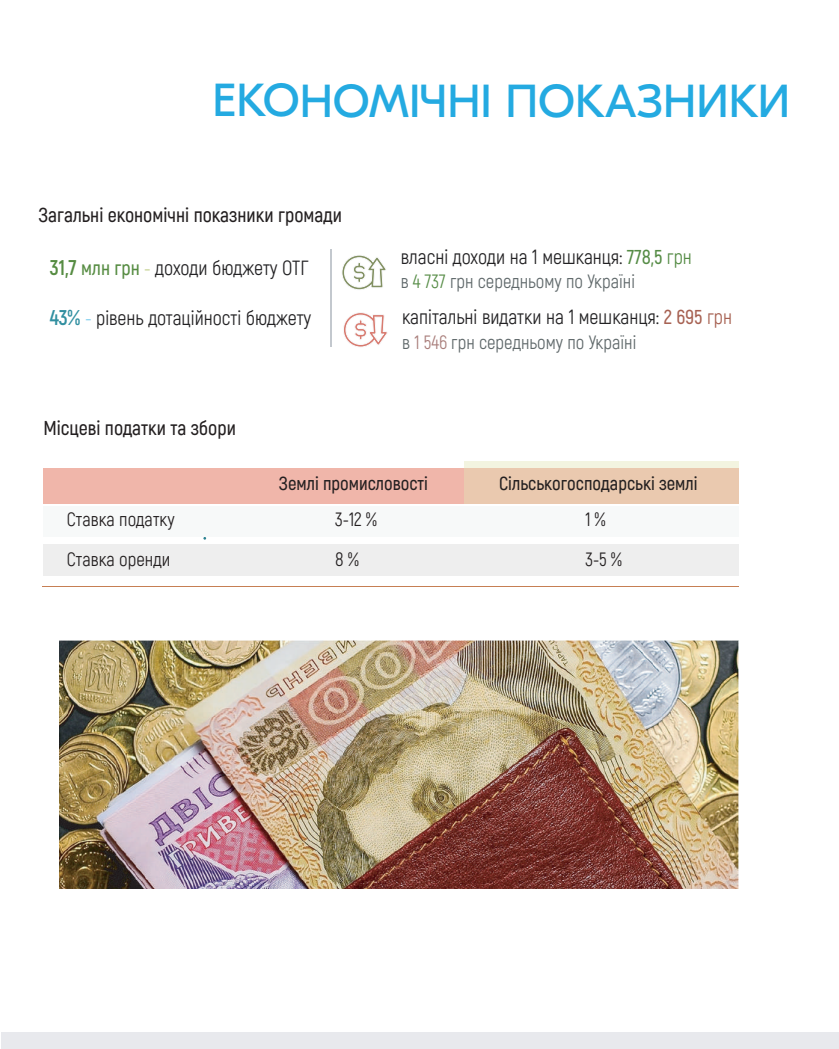
<style>
.page{position:relative;width:839px;height:1049px;background:#fff}
.page>*{position:absolute;margin:0;border:0;box-sizing:border-box;transform-origin:0 0}
.t1{font:46.25px "GT Eesti Pro Display";color:#24aae1}
.t2{font:20px "Akrobat";color:#232224}
.t3{font:600 20px "Akrobat";color:#231f20}
.t4{font:18.75px "Akrobat";color:#5f686a}
.t5{font:600 18.75px "Akrobat";color:#231f20}
.t6{font:18.75px/39.5px "Akrobat";color:#231f20}
.s1{font-weight:700;font-size:21.25px;color:#568c42}
.s2{font-weight:600;color:#568c42}
.s3{font-weight:600;color:#d2dcaa}
.s4{font-weight:700;font-size:21.25px;color:rgb(0 117 138/.81)}
.s5{color:rgb(0 158 222/.49)}
.s6{font-weight:600;color:#568c46}
.s7{color:#568c46}
.s8{font-weight:600;color:#a76253}
.s9{color:#a76253}
.s10{color:#a97e7b}
</style>
<div class="page">
<div style="left:1px;top:1033px;width:838px;height:16px;background:#e8e9ed"></div>
<div style="left:43px;top:506px;width:695px;height:31px;background:#f7f9f9"></div>
<div style="left:43px;top:544px;width:695px;height:32px;background:#eee"></div>
<div style="left:43px;top:469px;width:695px;height:35px;background:#f0b6aa"></div>
<svg style="left:464px;top:461px;width:274px;height:43px;background:#ebd0b6"></svg>
<svg style="left:342px;top:255px;width:45px;height:92px"></svg>
<hr style="left:42px;top:586px;width:697px;height:1px;background:#bc6936">
<hr style="left:330px;top:250px;width:1px;height:97px;background:#c3c8ce">
<img style="left:60px;top:640px;width:679px;height:249px">
<h1 class="t1" style="left:212px;top:76px;width:579px">ЕКОНОМІЧНІ ПОКАЗНИКИ</h1>
<p class="t3" style="left:39px;top:203px;width:305px">Загальні економічні показники громади</p>
<p class="t2" style="left:50px;top:256px;width:260px"><span class="s1">31,7</span> <span class="s2">млн грн</span> <span class="s3">-</span> доходи бюджету ОТГ</p>
<p class="t2" style="left:50px;top:306px;width:263px"><span class="s4">43%</span> <span class="s5">-</span> рівень дотаційності бюджету</p>
<p class="t3" style="left:43px;top:416px;width:194px">Місцеві податки та збори</p>
<p class="t2" style="left:401px;top:245px;width:293px">власні доходи на 1 мешканця: <span class="s6">778,5</span> <span class="s7">грн</span></p>
<p class="t4" style="left:401px;top:270px;width:236px">в <span class="s7">4 737</span> грн середньому по Україні</p>
<p class="t2" style="left:402px;top:305px;width:331px">капітальні видатки на 1 мешканця: <span class="s8">2 695</span> <span class="s9">грн</span></p>
<p class="t4" style="left:402px;top:331px;width:236px">в <span class="s10">1 546</span> грн середньому по Україні</p>
<p class="t6" style="left:67px;top:500px;width:109px">Ставка податку<br>Ставка оренди</p>
<p class="t5" style="left:499px;top:472px;width:200px">Сільськогосподарські землі</p>
<p class="t5" style="left:279px;top:472px;width:151px">Землі промисловості</p>
<p class="t6" style="left:335px;top:500px;width:43px">3-12 %<br>8 %</p>
<p class="t6" style="left:585px;top:500px;width:38px">1 %<br>3-5 %</p>
</div>
